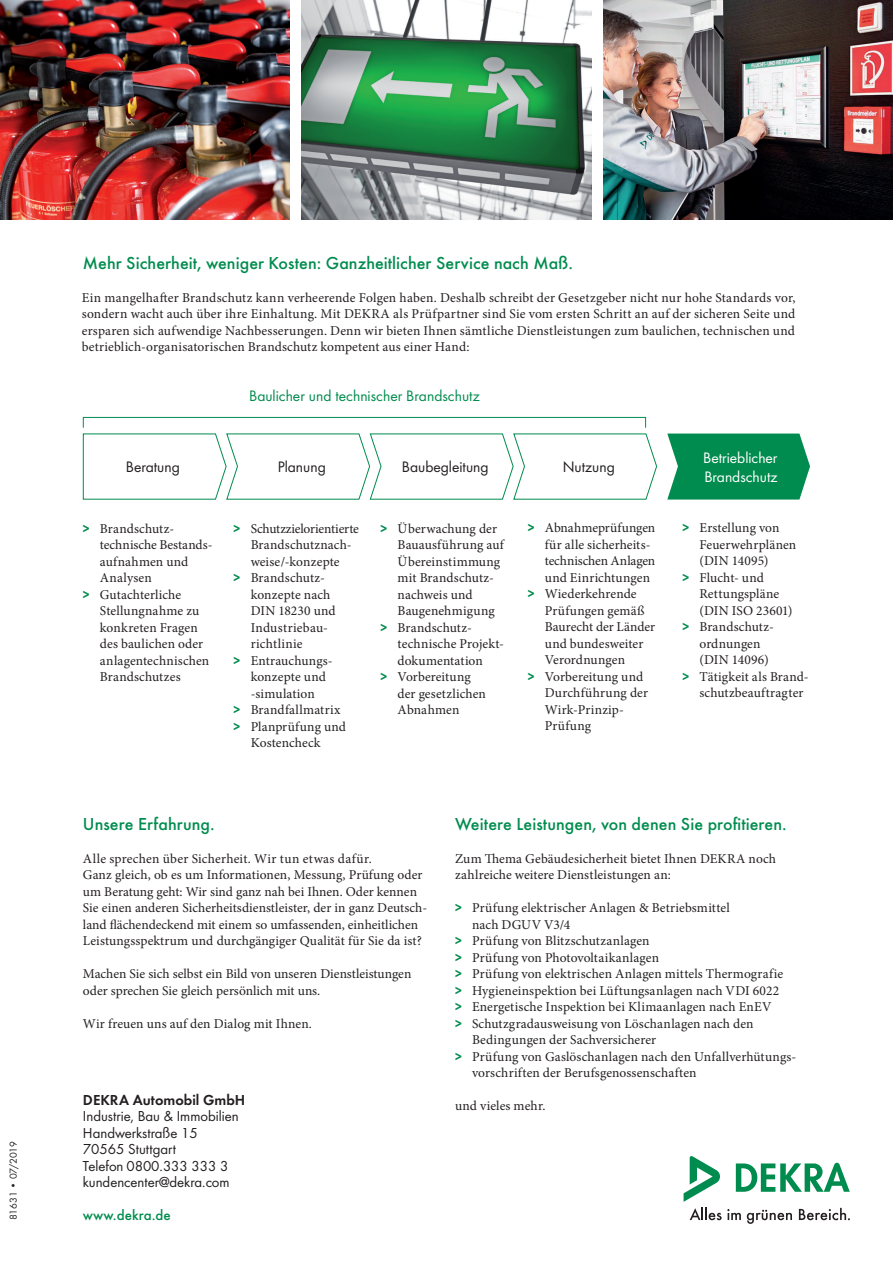
<style>
.page{position:relative;width:893px;height:1263px;background:#fff}
.page>*{position:absolute;margin:0;border:0;box-sizing:border-box;transform-origin:0 0}
.t1{font:500 18px "Futura";color:#008c4e}
.t2{font:15.75px "Futura Boo";color:#231f20}
.t3{font:15.75px "Futura Boo";color:#008c4e}
.t4{font:15.75px/19.5px "Futura Boo";color:#fff}
.t5{font:15px/16.5px "Futura Boo";color:#231f20}
.t6{font:15px "Futura Dem";color:#231f20}
.t7{font:500 15px "Futura";color:#008c4e}
.t8{font:13.5px/16.5px "Minion Pro";letter-spacing:.005em;color:#231f20}
.t9{font:13.5px "Minion Pro";letter-spacing:.025em;color:#231f20}
.t10{font:13.5px "Minion Pro";letter-spacing:-.015em;color:#231f20}
.t11{font:10.5px "Futura Boo";color:#231f20}
.s1{font-family:"Futura Dem";color:#008c4e}
</style>
<div class="page">
<svg style="left:667px;top:434px;width:143px;height:66px;background:#15955c"></svg>
<svg style="left:736px;top:1163px;width:114px;height:29px"></svg>
<svg style="left:684px;top:1156px;width:36px;height:46px"></svg>
<svg style="left:690px;top:1208px;width:51px;height:12px"></svg>
<svg style="left:747px;top:1210px;width:45px;height:14px"></svg>
<svg style="left:799px;top:1208px;width:51px;height:12px"></svg>
<img style="left:0;top:0;width:289px;height:219px">
<img style="left:302px;top:0;width:289px;height:219px">
<img style="left:604px;top:0;width:289px;height:219px">
<svg style="left:83px;top:417px;width:574px;height:83px"></svg>
<p class="t11" style="left:6px;top:1220px;width:80px;rotate:-90deg">81631 • 07/2019</p>
<h1 class="t1" style="left:83px;top:249px;width:492px">Mehr Sicherheit, weniger Kosten: Ganzheitlicher Service nach Maß.</h1>
<p class="t8" style="left:82px;top:289px;width:715px;text-align:justify">Ein mangelhafter Brandschutz kann verheerende Folgen haben. Deshalb schreibt der Gesetzgeber nicht nur hohe Standards vor, sondern wacht auch über ihre Einhaltung. Mit DEKRA als Prüfpartner sind Sie vom ersten Schritt an auf der sicheren Seite und ersparen sich aufwendige Nachbesserungen. Denn wir bieten Ihnen sämtliche Dienstleistungen zum baulichen, technischen und betrieblich-organisatorischen Brandschutz kompetent aus einer Hand:</p>
<p class="t3" style="left:249px;top:384px;width:232px">Baulicher und technischer Brandschutz</p>
<p class="t2" style="left:126px;top:456px;width:55px">Beratung</p>
<p class="t2" style="left:278px;top:456px;width:50px">Planung</p>
<p class="t2" style="left:402px;top:456px;width:88px">Baubegleitung</p>
<p class="t2" style="left:563px;top:456px;width:54px">Nutzung</p>
<p class="t8" style="left:83px;top:520px;width:90px"><span class="s1">&gt;</span> Brandschutz--</p>
<p class="t8" style="left:100px;top:537px;width:114px">technische Bestands-</p>
<p class="t8" style="left:100px;top:553px;width:90px">aufnahmen und</p>
<p class="t8" style="left:100px;top:569px;width:53px">Analysen</p>
<p class="t8" style="left:83px;top:586px;width:100px"><span class="s1">&gt;</span> Gutachterliche</p>
<p class="t8" style="left:100px;top:602px;width:101px">Stellungnahme zu</p>
<p class="t8" style="left:100px;top:619px;width:99px">konkreten Fragen</p>
<p class="t8" style="left:100px;top:635px;width:105px">des baulichen oder</p>
<p class="t8" style="left:100px;top:652px;width:111px">anlagentechnischen</p>
<p class="t8" style="left:100px;top:668px;width:82px">Brandschutzes</p>
<p class="t10" style="left:234px;top:519px;width:127px"><span class="s1">&gt;</span> Schutzzielorientierte</p>
<p class="t8" style="left:251px;top:536px;width:103px">Brandschutznach-</p>
<p class="t8" style="left:251px;top:553px;width:91px">weise/-konzepte</p>
<p class="t8" style="left:234px;top:569px;width:91px"><span class="s1">&gt;</span> Brandschutz-</p>
<p class="t8" style="left:251px;top:586px;width:81px">konzepte nach</p>
<p class="t8" style="left:251px;top:602px;width:87px">DIN 18230 und</p>
<p class="t8" style="left:251px;top:619px;width:79px">Industriebau-</p>
<p class="t8" style="left:251px;top:635px;width:53px">richtlinie</p>
<p class="t8" style="left:234px;top:652px;width:99px"><span class="s1">&gt;</span> Entrauchungs-</p>
<p class="t8" style="left:251px;top:668px;width:77px">konzepte und</p>
<p class="t8" style="left:251px;top:685px;width:66px">-simulation</p>
<p class="t9" style="left:234px;top:701px;width:108px"><span class="s1">&gt;</span> Brandfallmatrix</p>
<p class="t8" style="left:234px;top:718px;width:114px"><span class="s1">&gt;</span> Planprüfung und</p>
<p class="t8" style="left:251px;top:734px;width:71px">Kostencheck</p>
<p class="t8" style="left:381px;top:520px;width:118px"><span class="s1">&gt;</span> Überwachung der</p>
<p class="t8" style="left:398px;top:536px;width:108px">Bauausführung auf</p>
<p class="t8" style="left:398px;top:553px;width:104px">Übereinstimmung</p>
<p class="t8" style="left:398px;top:569px;width:96px">mit Brandschutz-</p>
<p class="t8" style="left:398px;top:586px;width:77px">nachweis und</p>
<p class="t8" style="left:398px;top:602px;width:99px">Baugenehmigung</p>
<p class="t8" style="left:381px;top:619px;width:93px"><span class="s1">&gt;</span> Brandschutz-</p>
<p class="t8" style="left:398px;top:635px;width:108px">technische Projekt-</p>
<p class="t8" style="left:398px;top:652px;width:87px">dokumentation</p>
<p class="t8" style="left:381px;top:668px;width:92px"><span class="s1">&gt;</span> Vorbereitung</p>
<p class="t8" style="left:398px;top:685px;width:90px">der gesetzlichen</p>
<p class="t8" style="left:398px;top:701px;width:63px">Abnahmen</p>
<p class="t8" style="left:528px;top:520px;width:129px"><span class="s1">&gt;</span> Abnahmeprüfungen</p>
<p class="t8" style="left:545px;top:536px;width:106px">für alle sicherheits-</p>
<p class="t8" style="left:545px;top:553px;width:112px">technischen Anlagen</p>
<p class="t8" style="left:545px;top:569px;width:107px">und Einrichtungen</p>
<p class="t8" style="left:528px;top:586px;width:110px"><span class="s1">&gt;</span> Wiederkehrende</p>
<p class="t8" style="left:545px;top:602px;width:101px">Prüfungen gemäß</p>
<p class="t8" style="left:545px;top:619px;width:112px">Baurecht der Länder</p>
<p class="t8" style="left:545px;top:635px;width:100px">und bundesweiter</p>
<p class="t8" style="left:545px;top:652px;width:82px">Verordnungen</p>
<p class="t8" style="left:528px;top:668px;width:117px"><span class="s1">&gt;</span> Vorbereitung und</p>
<p class="t8" style="left:545px;top:685px;width:105px">Durchführung der</p>
<p class="t8" style="left:545px;top:701px;width:79px">Wirk-Prinzip-</p>
<p class="t9" style="left:545px;top:717px;width:48px">Prüfung</p>
<p class="t4" style="left:703px;top:447px;width:76px">Betrieblicher<br>Brandschutz</p>
<p class="t8" style="left:682px;top:520px;width:99px"><span class="s1">&gt;</span> Erstellung von</p>
<p class="t8" style="left:699px;top:536px;width:98px">Feuerwehrplänen</p>
<p class="t8" style="left:699px;top:553px;width:70px">(DIN 14095)</p>
<p class="t8" style="left:682px;top:569px;width:83px"><span class="s1">&gt;</span> Flucht- und</p>
<p class="t8" style="left:699px;top:586px;width:81px">Rettungspläne</p>
<p class="t8" style="left:699px;top:602px;width:94px">(DIN ISO 23601)</p>
<p class="t8" style="left:682px;top:619px;width:91px"><span class="s1">&gt;</span> Brandschutz-</p>
<p class="t8" style="left:699px;top:635px;width:62px">ordnungen</p>
<p class="t8" style="left:699px;top:652px;width:71px">(DIN 14096)</p>
<p class="t8" style="left:682px;top:668px;width:126px"><span class="s1">&gt;</span> Tätigkeit als Brand-</p>
<p class="t8" style="left:699px;top:685px;width:105px">schutzbeauftragter</p>
<h1 class="t1" style="left:83px;top:810px;width:133px">Unsere Erfahrung.</h1>
<p class="t8" style="left:83px;top:850px;width:346px">Alle sprechen über Sicherheit. Wir tun etwas dafür.<br>Ganz gleich, ob es um Informationen, Messung, Prüfung oder um Beratung geht: Wir sind ganz nah bei Ihnen. Oder kennen Sie einen anderen Sicherheitsdienstleister, der in ganz Deutsch&shy;land flächendeckend mit einem so umfassenden, einheitlichen Leistungsspektrum und durchgängiger Qualität für Sie da ist?</p>
<p class="t8" style="left:83px;top:965px;width:330px">Machen Sie sich selbst ein Bild von unseren Dienstleistungen oder sprechen Sie gleich persönlich mit uns.</p>
<p class="t8" style="left:83px;top:1015px;width:231px">Wir freuen uns auf den Dialog mit Ihnen.</p>
<p class="t6" style="left:83px;top:1089px;width:164px">DEKRA Automobil GmbH</p>
<p class="t5" style="left:83px;top:1107px;width:157px">Industrie, Bau &amp; Immobilien<br>Handwerkstraße 15<br>70565 Stuttgart<br>Telefon 0800.333 333 3 kundencenter@dekra.com</p>
<p class="t7" style="left:83px;top:1204px;width:89px">www.dekra.de</p>
<h1 class="t1" style="left:455px;top:810px;width:333px">Weitere Leistungen, von denen Sie profitieren.</h1>
<p class="t8" style="left:455px;top:850px;width:323px">Zum Thema Gebäudesicherheit bietet Ihnen DEKRA noch zahlreiche weitere Dienstleistungen an:</p>
<p class="t8" style="left:455px;top:899px;width:276px"><span class="s1">&gt;</span> Prüfung elektrischer Anlagen &amp; Betriebsmittel</p>
<p class="t8" style="left:472px;top:916px;width:100px">nach DGUV V3/4</p>
<p class="t8" style="left:455px;top:932px;width:196px"><span class="s1">&gt;</span> Prüfung von Blitzschutzanlagen</p>
<p class="t8" style="left:455px;top:949px;width:206px"><span class="s1">&gt;</span> Prüfung von Photovoltaikanlagen</p>
<p class="t8" style="left:455px;top:965px;width:330px"><span class="s1">&gt;</span> Prüfung von elektrischen Anlagen mittels Thermografie</p>
<p class="t8" style="left:455px;top:982px;width:326px"><span class="s1">&gt;</span> Hygieneinspektion bei Lüftungsanlagen nach VDI 6022</p>
<p class="t8" style="left:455px;top:998px;width:318px"><span class="s1">&gt;</span> Energetische Inspektion bei Klimaanlagen nach EnEV</p>
<p class="t8" style="left:455px;top:1015px;width:300px"><span class="s1">&gt;</span> Schutzgradausweisung von Löschanlagen nach den</p>
<p class="t8" style="left:472px;top:1031px;width:186px">Bedingungen der Sachversicherer</p>
<p class="t8" style="left:455px;top:1048px;width:343px"><span class="s1">&gt;</span> Prüfung von Gaslöschanlagen nach den Unfallverhütungs-</p>
<p class="t8" style="left:472px;top:1064px;width:226px">vorschriften der Berufsgenossenschaften</p>
<p class="t8" style="left:455px;top:1097px;width:92px">und vieles mehr.</p>
</div>
